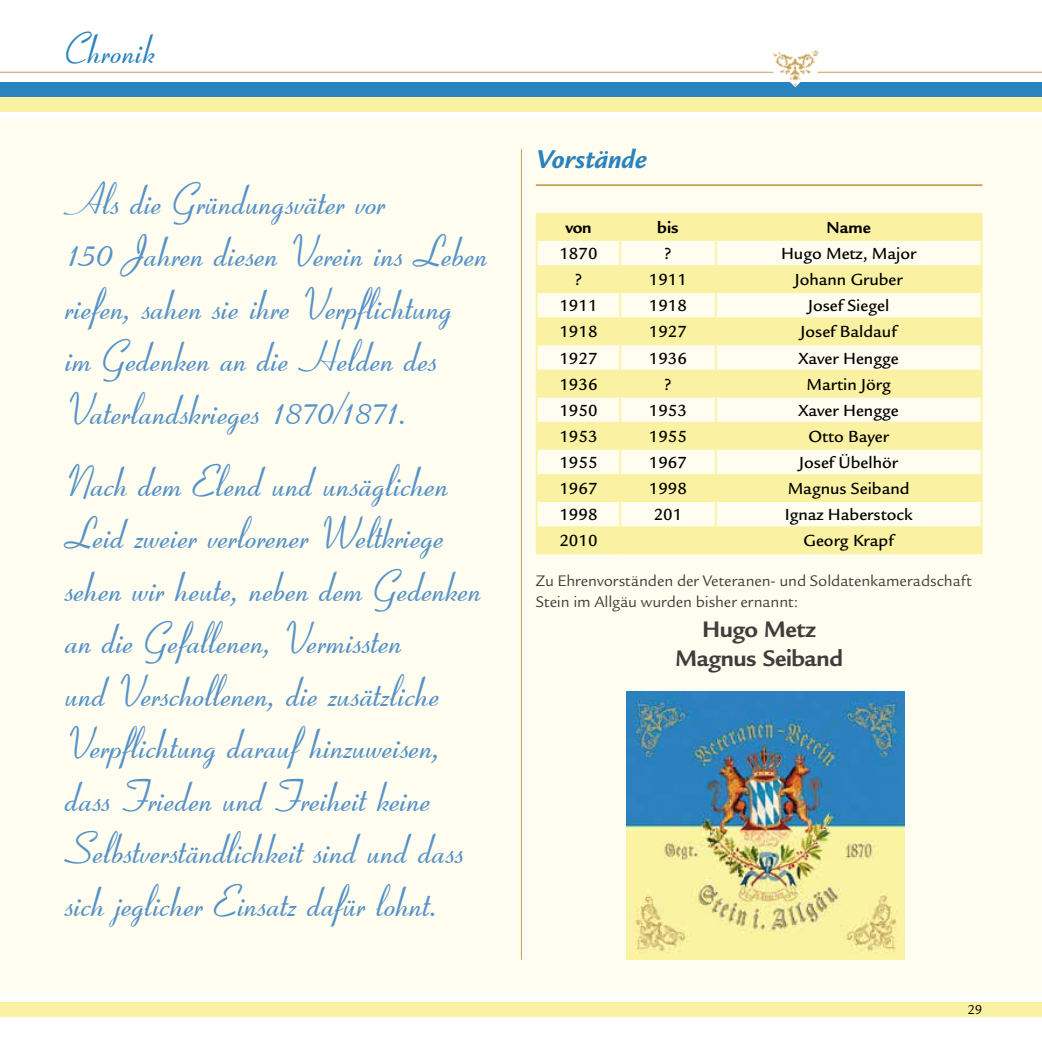
<style>
.page{position:relative;width:1042px;height:1042px;background:#fff}
.page>*{position:absolute;margin:0;border:0;box-sizing:border-box;transform-origin:0 0}
.t1{font:42.88px/52.5px "Coronet Com";letter-spacing:-.015em;color:#5692c8}
.t2{font:42px "Coronet Com";letter-spacing:-.005em;color:#2a82be}
.t3{font:italic 700 28px "Legacy Sans ITC Pro";color:#2a82be}
.t4{font:700 24.5px/29.8px "Legacy Sans Std";letter-spacing:-.02em;color:#3e3e3d;text-align:center}
.t5{font:500 17.5px "Legacy Sans Std";color:#000}
.t6{font:700 17.5px "Legacy Sans Std";color:#000}
.t7{font:16.62px/21px "Legacy Sans Std";letter-spacing:-.005em;color:#3e3e3d}
.t8{font:14px "Legacy Sans Std";color:#000}
</style>
<div class="page">
<hr style="left:0;top:72px;width:773px;height:1px;background:#c6a154">
<hr style="left:817px;top:72px;width:225px;height:1px;background:#c6a154">
<div style="left:0;top:82px;width:1042px;height:15px;background:#2a82be"></div>
<div style="left:0;top:97px;width:1042px;height:15px;background:#faf2a2"></div>
<div style="left:0;top:1002px;width:1042px;height:15px;background:#faf2a2"></div>
<img style="left:765px;top:50px;width:59px;height:37px">
<div style="left:0;top:119px;width:1042px;height:873px;background:#fefdef"></div>
<div style="left:537px;top:215px;width:443px;height:337px;background:#faf2a2"></div>
<svg style="left:537px;top:241px;width:443px;height:285px"></svg>
<hr style="left:619px;top:215px;width:2px;height:24px;background:#faf2a2">
<hr style="left:619px;top:241px;width:2px;height:24px;background:#faf2a2">
<hr style="left:619px;top:267px;width:2px;height:24px;background:#faf2a2">
<hr style="left:619px;top:293px;width:2px;height:24px;background:#faf2a2">
<hr style="left:619px;top:319px;width:2px;height:24px;background:#faf2a2">
<hr style="left:619px;top:345px;width:2px;height:25px;background:#faf2a2">
<hr style="left:619px;top:371px;width:2px;height:25px;background:#faf2a2">
<hr style="left:619px;top:397px;width:2px;height:25px;background:#faf2a2">
<hr style="left:619px;top:424px;width:2px;height:24px;background:#faf2a2">
<hr style="left:619px;top:450px;width:2px;height:24px;background:#faf2a2">
<hr style="left:619px;top:476px;width:2px;height:24px;background:#faf2a2">
<hr style="left:619px;top:502px;width:2px;height:24px;background:#faf2a2">
<hr style="left:619px;top:528px;width:2px;height:24px;background:#faf2a2">
<svg style="left:715px;top:215px;width:1px;height:337px"></svg>
<hr style="left:536px;top:213px;width:84px;height:2px;background:#faf2a2">
<hr style="left:620px;top:213px;width:96px;height:2px;background:#faf2a2">
<hr style="left:716px;top:213px;width:266px;height:2px;background:#faf2a2">
<hr style="left:980px;top:215px;width:2px;height:24px;background:#faf2a2">
<hr style="left:536px;top:239px;width:84px;height:2px;background:#faf2a2">
<hr style="left:620px;top:239px;width:96px;height:2px;background:#faf2a2">
<hr style="left:716px;top:239px;width:266px;height:2px;background:#faf2a2">
<hr style="left:980px;top:241px;width:2px;height:24px;background:#faf2a2">
<hr style="left:536px;top:265px;width:84px;height:2px;background:#faf2a2">
<hr style="left:620px;top:265px;width:96px;height:2px;background:#faf2a2">
<hr style="left:716px;top:265px;width:266px;height:2px;background:#faf2a2">
<hr style="left:980px;top:267px;width:2px;height:24px;background:#faf2a2">
<hr style="left:536px;top:291px;width:84px;height:2px;background:#faf2a2">
<hr style="left:620px;top:291px;width:96px;height:2px;background:#faf2a2">
<hr style="left:716px;top:291px;width:266px;height:2px;background:#faf2a2">
<hr style="left:980px;top:293px;width:2px;height:24px;background:#faf2a2">
<hr style="left:536px;top:317px;width:84px;height:2px;background:#faf2a2">
<hr style="left:620px;top:317px;width:96px;height:2px;background:#faf2a2">
<hr style="left:716px;top:317px;width:266px;height:2px;background:#faf2a2">
<hr style="left:980px;top:319px;width:2px;height:24px;background:#faf2a2">
<hr style="left:536px;top:343px;width:84px;height:2px;background:#faf2a2">
<hr style="left:620px;top:343px;width:96px;height:2px;background:#faf2a2">
<hr style="left:716px;top:343px;width:266px;height:2px;background:#faf2a2">
<hr style="left:980px;top:345px;width:2px;height:25px;background:#faf2a2">
<hr style="left:536px;top:370px;width:84px;height:1px;background:#faf2a2">
<hr style="left:620px;top:370px;width:96px;height:1px;background:#faf2a2">
<hr style="left:716px;top:370px;width:266px;height:1px;background:#faf2a2">
<hr style="left:980px;top:371px;width:2px;height:25px;background:#faf2a2">
<hr style="left:536px;top:396px;width:84px;height:1px;background:#faf2a2">
<hr style="left:620px;top:396px;width:96px;height:1px;background:#faf2a2">
<hr style="left:716px;top:396px;width:266px;height:1px;background:#faf2a2">
<hr style="left:980px;top:397px;width:2px;height:25px;background:#faf2a2">
<hr style="left:536px;top:422px;width:84px;height:2px;background:#faf2a2">
<hr style="left:620px;top:422px;width:96px;height:2px;background:#faf2a2">
<hr style="left:716px;top:422px;width:266px;height:2px;background:#faf2a2">
<hr style="left:980px;top:424px;width:2px;height:24px;background:#faf2a2">
<hr style="left:536px;top:448px;width:84px;height:2px;background:#faf2a2">
<hr style="left:620px;top:448px;width:96px;height:2px;background:#faf2a2">
<hr style="left:716px;top:448px;width:266px;height:2px;background:#faf2a2">
<hr style="left:980px;top:450px;width:2px;height:24px;background:#faf2a2">
<hr style="left:536px;top:474px;width:84px;height:2px;background:#faf2a2">
<hr style="left:620px;top:474px;width:96px;height:2px;background:#faf2a2">
<hr style="left:716px;top:474px;width:266px;height:2px;background:#faf2a2">
<hr style="left:980px;top:476px;width:2px;height:24px;background:#faf2a2">
<hr style="left:536px;top:500px;width:84px;height:2px;background:#faf2a2">
<hr style="left:620px;top:500px;width:96px;height:2px;background:#faf2a2">
<hr style="left:716px;top:500px;width:266px;height:2px;background:#faf2a2">
<hr style="left:980px;top:502px;width:2px;height:24px;background:#faf2a2">
<hr style="left:536px;top:526px;width:84px;height:2px;background:#faf2a2">
<svg style="left:536px;top:215px;width:1px;height:337px"></svg>
<hr style="left:620px;top:526px;width:96px;height:2px;background:#faf2a2">
<hr style="left:716px;top:526px;width:266px;height:2px;background:#faf2a2">
<hr style="left:980px;top:528px;width:2px;height:24px;background:#faf2a2">
<hr style="left:536px;top:552px;width:84px;height:2px;background:#faf2a2">
<hr style="left:620px;top:552px;width:96px;height:2px;background:#faf2a2">
<hr style="left:716px;top:552px;width:266px;height:2px;background:#faf2a2">
<hr style="left:521px;top:149px;width:1px;height:810px;background:#c6a154">
<hr style="left:536px;top:184px;width:446px;height:2px;background:#c6a154">
<img style="left:626px;top:692px;width:279px;height:267px">
<p class="t2" style="left:60px;top:24px;width:93px">Chronik</p>
<p class="t1" style="left:60px;top:172px;width:424px">Als die Gründungsväter vor<br>150 Jahren diesen Verein ins Leben riefen, sahen sie ihre Verpflichtung im Gedenken an die Helden des<br>Vaterlandskrieges 1870/1871.</p>
<p class="t1" style="left:60px;top:455px;width:418px">Nach dem Elend und unsäglichen Leid zweier verlorener Weltkriege sehen wir heute, neben dem Gedenken an die Gefallenen, Vermissten<br>und Verschollenen, die zusätzliche Verpflichtung darauf hinzuweisen, dass Frieden und Freiheit keine Selbstverständlichkeit sind und dass sich jeglicher Einsatz dafür lohnt.</p>
<p class="t3" style="left:536px;top:143px;width:113px">Vorstände</p>
<p class="t6" style="left:565px;top:217px;width:28px">von</p>
<p class="t6" style="left:657px;top:217px;width:23px">bis</p>
<p class="t6" style="left:826px;top:217px;width:46px">Name</p>
<p class="t5" style="left:559px;top:244px;width:40px">1870</p>
<p class="t5" style="left:664px;top:244px;width:9px">?</p>
<p class="t5" style="left:781px;top:244px;width:137px">Hugo Metz, Major</p>
<p class="t5" style="left:575px;top:270px;width:9px">?</p>
<p class="t5" style="left:649px;top:270px;width:40px">1911</p>
<p class="t5" style="left:795px;top:270px;width:109px">Johann Gruber</p>
<p class="t5" style="left:559px;top:296px;width:40px">1911</p>
<p class="t5" style="left:649px;top:296px;width:40px">1918</p>
<p class="t5" style="left:808px;top:296px;width:83px">Josef Siegel</p>
<p class="t5" style="left:559px;top:322px;width:40px">1918</p>
<p class="t5" style="left:649px;top:322px;width:40px">1927</p>
<p class="t5" style="left:800px;top:322px;width:98px">Josef Baldauf</p>
<p class="t5" style="left:559px;top:348px;width:40px">1927</p>
<p class="t5" style="left:649px;top:348px;width:40px">1936</p>
<p class="t5" style="left:798px;top:348px;width:101px">Xaver Hengge</p>
<p class="t5" style="left:559px;top:374px;width:40px">1936</p>
<p class="t5" style="left:664px;top:374px;width:9px">?</p>
<p class="t5" style="left:806px;top:374px;width:86px">Martin Jörg</p>
<p class="t5" style="left:559px;top:400px;width:40px">1950</p>
<p class="t5" style="left:649px;top:400px;width:40px">1953</p>
<p class="t5" style="left:798px;top:400px;width:101px">Xaver Hengge</p>
<p class="t5" style="left:559px;top:426px;width:40px">1953</p>
<p class="t5" style="left:649px;top:426px;width:40px">1955</p>
<p class="t5" style="left:808px;top:426px;width:82px">Otto Bayer</p>
<p class="t5" style="left:559px;top:452px;width:40px">1955</p>
<p class="t5" style="left:649px;top:452px;width:40px">1967</p>
<p class="t5" style="left:799px;top:452px;width:100px">Josef Übelhör</p>
<p class="t5" style="left:559px;top:479px;width:40px">1967</p>
<p class="t5" style="left:649px;top:479px;width:40px">1998</p>
<p class="t5" style="left:788px;top:479px;width:123px">Magnus Seiband</p>
<p class="t5" style="left:559px;top:505px;width:40px">1998</p>
<p class="t5" style="left:654px;top:505px;width:30px">201</p>
<p class="t5" style="left:785px;top:505px;width:129px">Ignaz Haberstock</p>
<p class="t5" style="left:559px;top:531px;width:40px">2010</p>
<p class="t5" style="left:803px;top:531px;width:92px">Georg Krapf</p>
<p class="t7" style="left:536px;top:570px;width:437px">Zu Ehrenvorständen der Veteranen- und Soldatenkameradschaft<br>Stein im Allgäu wurden bisher ernannt:</p>
<p class="t4" style="left:675px;top:614px;width:169px">Hugo Metz<br>Magnus Seiband</p>
<p class="t8" style="left:967px;top:1002px;width:17px">29</p>
</div>
